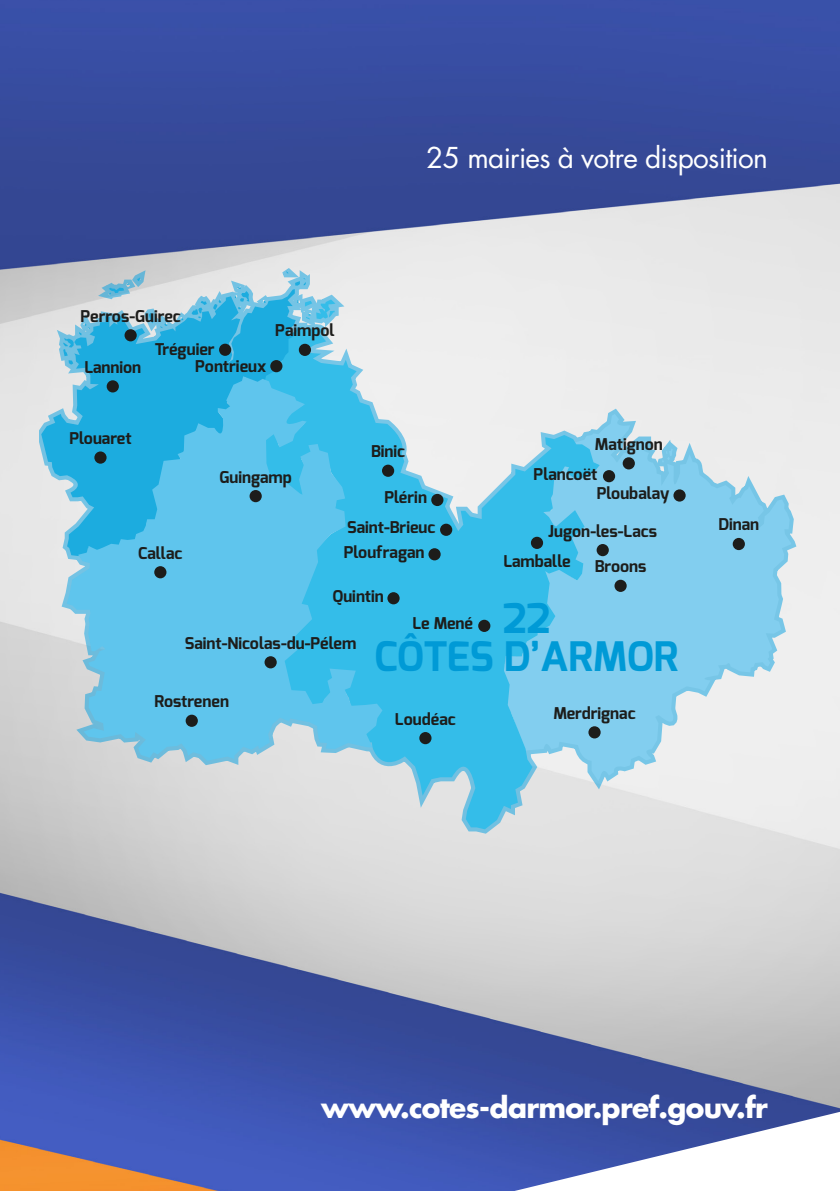
<style>
.page{position:relative;width:840px;height:1191px;background:#fff}
.page>*{position:absolute;margin:0;border:0;box-sizing:border-box;transform-origin:0 0}
.t1{font:700 40.6px/38px "Exo";letter-spacing:-.02em;color:#009ad6;text-align:center}
.t2{font:700 28px "Futura";letter-spacing:-.025em;color:#fff}
.t3{font:28px "Futura";letter-spacing:-.025em;color:#fff}
.t4{font:700 16.2px/24.6px "Exo";color:#1d1d1b}
</style>
<div class="page">
<img style="left:0;top:0;width:839px;height:1191px">
<svg style="left:40px;top:279px;width:756px;height:554px;background:#e3e3e4"></svg>
<svg style="left:599px;top:414px;width:191px;height:367px;fill:#82ceef"></svg>
<svg style="left:650px;top:429px;width:31px;height:43px"></svg>
<svg style="left:263px;top:324px;width:336px;height:505px"></svg>
<svg style="left:41px;top:289px;width:258px;height:267px;background:#a8d3e3"></svg>
<svg style="left:67px;top:376px;width:315px;height:385px;background:#56c1e8"></svg>
<svg style="left:49px;top:268px;width:304px;height:106px;background:#7dc6e0"></svg>
<div style="left:107px;top:380px;width:12px;height:12px;background:#1d1d1b;border-radius:50%"></div>
<div style="left:94px;top:451px;width:12px;height:13px;background:#1d1d1b;border-radius:50%"></div>
<div style="left:124px;top:329px;width:13px;height:12px;background:#1d1d1b;border-radius:50%"></div>
<div style="left:249px;top:490px;width:12px;height:12px;background:#1d1d1b;border-radius:50%"></div>
<div style="left:154px;top:566px;width:12px;height:12px;background:#1d1d1b;border-radius:50%"></div>
<svg style="left:185px;top:714px;width:13px;height:13px"></svg>
<div style="left:419px;top:732px;width:12px;height:12px;background:#1d1d1b;border-radius:50%"></div>
<div style="left:264px;top:656px;width:12px;height:12px;background:#1d1d1b;border-radius:50%"></div>
<div style="left:382px;top:464px;width:12px;height:13px;background:#1d1d1b;border-radius:50%"></div>
<div style="left:440px;top:523px;width:12px;height:13px;background:#1d1d1b;border-radius:50%"></div>
<div style="left:428px;top:548px;width:12px;height:12px;background:#1d1d1b;border-radius:50%"></div>
<div style="left:387px;top:592px;width:12px;height:12px;background:#1d1d1b;border-radius:50%"></div>
<div style="left:478px;top:620px;width:12px;height:12px;background:#1d1d1b;border-radius:50%"></div>
<div style="left:431px;top:494px;width:12px;height:12px;background:#1d1d1b;border-radius:50%"></div>
<div style="left:298px;top:344px;width:13px;height:12px;background:#1d1d1b;border-radius:50%"></div>
<div style="left:270px;top:360px;width:12px;height:12px;background:#1d1d1b;border-radius:50%"></div>
<div style="left:219px;top:344px;width:12px;height:12px;background:#1d1d1b;border-radius:50%"></div>
<div style="left:588px;top:726px;width:12px;height:12px;background:#1d1d1b;border-radius:50%"></div>
<div style="left:614px;top:580px;width:12px;height:12px;background:#1d1d1b;border-radius:50%"></div>
<div style="left:596px;top:544px;width:12px;height:12px;background:#1d1d1b;border-radius:50%"></div>
<div style="left:530px;top:537px;width:12px;height:12px;background:#1d1d1b;border-radius:50%"></div>
<div style="left:732px;top:538px;width:12px;height:12px;background:#1d1d1b;border-radius:50%"></div>
<div style="left:622px;top:457px;width:12px;height:12px;background:#1d1d1b;border-radius:50%"></div>
<div style="left:602px;top:470px;width:12px;height:12px;background:#1d1d1b;border-radius:50%"></div>
<div style="left:673px;top:489px;width:12px;height:12px;background:#1d1d1b;border-radius:50%"></div>
<svg style="left:514px;top:1111px;width:325px;height:80px"></svg>
<h2 class="t3" style="left:426px;top:138px;width:343px">25 mairies à votre disposition</h2>
<p class="t4" style="left:80px;top:304px;width:102px">Perros-Guirec</p>
<p class="t4" style="left:84px;top:355px;width:58px">Lannion</p>
<p class="t4" style="left:155px;top:337px;width:61px">Tréguier</p>
<p class="t4" style="left:195px;top:353px;width:73px">Pontrieux</p>
<p class="t4" style="left:275px;top:318px;width:61px">Paimpol</p>
<p class="t4" style="left:69px;top:426px;width:64px">Plouaret</p>
<p class="t4" style="left:219px;top:464px;width:74px">Guingamp</p>
<p class="t4" style="left:371px;top:439px;width:36px">Binic</p>
<p class="t4" style="left:384px;top:485px;width:44px">Plérin</p>
<p class="t4" style="left:533px;top:429px;width:131px;line-height:29.8px;text-indent:61px">Matignon<br>Plancoët</p>
<p class="t4" style="left:596px;top:481px;width:74px">Ploubalay</p>
<p class="t4" style="left:343px;top:515px;width:93px">Saint-Brieuc<br>Ploufragan</p>
<p class="t4" style="left:332px;top:583px;width:53px">Quintin</p>
<p class="t4" style="left:412px;top:611px;width:62px">Le Mené</p>
<p class="t4" style="left:503px;top:515px;width:155px;line-height:30.6px;text-indent:45px">Jugon-les-Lacs<br>Lamballe</p>
<h1 class="t1" style="left:374px;top:599px;width:305px">22<br>CÔTES D’ARMOR</h1>
<p class="t4" style="left:138px;top:540px;width:46px">Callac</p>
<p class="t4" style="left:594px;top:554px;width:53px">Broons</p>
<p class="t4" style="left:185px;top:630px;width:173px">Saint-Nicolas-du-Pélem</p>
<p class="t4" style="left:154px;top:689px;width:76px">Rostrenen</p>
<p class="t4" style="left:395px;top:706px;width:62px">Loudéac</p>
<p class="t4" style="left:553px;top:700px;width:84px">Merdrignac</p>
<p class="t4" style="left:718px;top:512px;width:42px">Dinan</p>
<h2 class="t2" style="left:321px;top:1087px;width:448px">www.cotes-darmor.pref.gouv.fr</h2>
</div>
